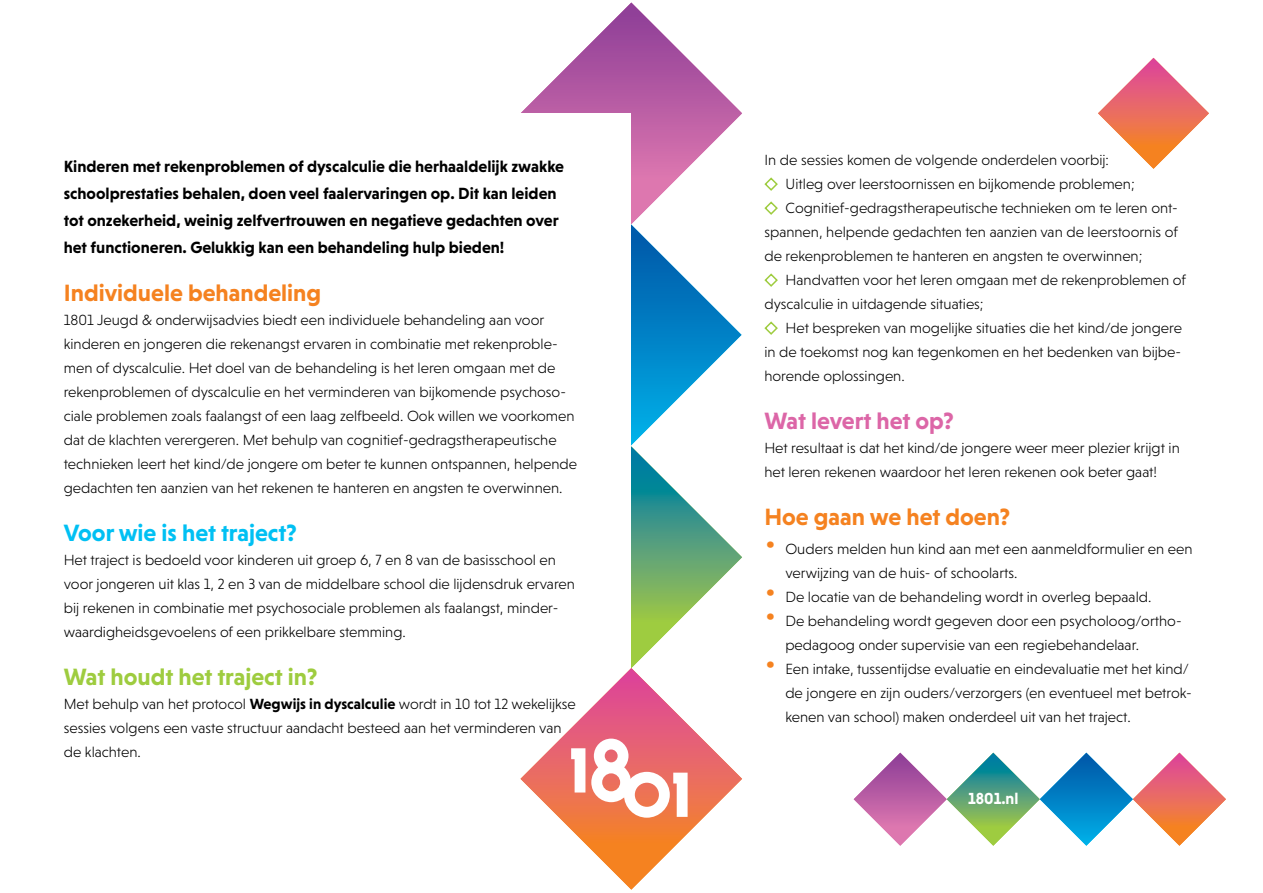
<style>
.page{position:relative;width:1263px;height:893px;background:#fff}
.page>*{position:absolute;margin:0;border:0;box-sizing:border-box;transform-origin:0 0}
.t1{font:700 24px "Niveau Grotesk";color:#f58220}
.t2{font:700 24px "Niveau Grotesk";color:#9ecc3f}
.t3{font:700 24px "Niveau Grotesk";color:#00c0f3}
.t4{font:700 24px "Niveau Grotesk";letter-spacing:-.005em;color:#dc66a7}
.t5{font:700 16.5px/27px "Niveau Grotesk";color:#000}
.t6{font:700 16.35px "Niveau Grotesk";color:#fff}
.t7{font:300 15px/24px "Niveau Grotesk";color:#000}
.s1{font-weight:700}
.s2{font-size:33px;color:#f58220}
</style>
<div class="page">
<svg style="left:631px;top:224px;width:110px;height:222px"></svg>
<svg style="left:631px;top:446px;width:111px;height:222px"></svg>
<svg style="left:521px;top:3px;width:221px;height:221px"></svg>
<svg style="left:1098px;top:58px;width:111px;height:111px"></svg>
<div style="left:505px;top:114px;width:126px;height:574px;background:#fff"></div>
<svg style="left:764px;top:177px;width:14px;height:14px"></svg>
<svg style="left:764px;top:201px;width:14px;height:14px"></svg>
<svg style="left:764px;top:273px;width:14px;height:14px"></svg>
<svg style="left:764px;top:321px;width:14px;height:14px"></svg>
<svg style="left:854px;top:753px;width:372px;height:93px"></svg>
<svg style="left:559px;top:818px;width:144px;height:72px"></svg>
<svg style="left:520px;top:668px;width:222px;height:150px"></svg>
<p class="t5" style="left:64px;top:153px;width:502px">Kinderen met rekenproblemen of dyscalculie die herhaaldelijk zwakke schoolprestaties behalen, doen veel faalervaringen op. Dit kan leiden tot onzekerheid, weinig zelfvertrouwen en negatieve gedachten over het functioneren. Gelukkig kan een behandeling hulp bieden!</p>
<h1 class="t1" style="left:64px;top:279px;width:259px">Individuele behandeling</h1>
<p class="t7" style="left:64px;top:308px;width:515px">1801 Jeugd &amp; onderwijsadvies biedt een individuele behandeling aan voor kinderen en jongeren die rekenangst ervaren in combinatie met rekenproble&shy;men of dyscalculie. Het doel van de behandeling is het leren omgaan met de rekenproblemen of dyscalculie en het verminderen van bijkomende psychoso&shy;ciale problemen zoals faalangst of een laag zelfbeeld. Ook willen we voorkomen dat de klachten verergeren. Met behulp van cognitief-gedragstherapeutische technieken leert het kind/de jongere om beter te kunnen ontspannen, helpende gedachten ten aanzien van het rekenen te hanteren en angsten te overwinnen.</p>
<h1 class="t3" style="left:64px;top:519px;width:234px">Voor wie is het traject?</h1>
<p class="t7" style="left:64px;top:548px;width:513px">Het traject is bedoeld voor kinderen uit groep 6, 7 en 8 van de basisschool en voor jongeren uit klas 1, 2 en 3 van de middelbare school die lijdensdruk ervaren bij rekenen in combinatie met psychosociale problemen als faalangst, minder&shy;waardigheidsgevoelens of een prikkelbare stemming.</p>
<h1 class="t2" style="left:64px;top:663px;width:255px">Wat houdt het traject in?</h1>
<p class="t7" style="left:64px;top:692px;width:514px">Met behulp van het protocol <span class="s1">Wegwijs in dyscalculie</span> wordt in 10 tot 12 wekelijkse sessies volgens een vaste structuur aandacht besteed aan het verminderen van de klachten.</p>
<p class="t7" style="left:764px;top:148px;width:346px">In de sessies komen de volgende onderdelen voorbij:</p>
<p class="t7" style="left:786px;top:172px;width:351px">Uitleg over leerstoornissen en bijkomende problemen;</p>
<p class="t7" style="left:786px;top:196px;width:394px">Cognitief-gedragstherapeutische technieken om te leren ont-</p>
<p class="t7" style="left:764px;top:220px;width:415px">spannen, helpende gedachten ten aanzien van de leerstoornis of</p>
<p class="t7" style="left:764px;top:244px;width:379px">de rekenproblemen te hanteren en angsten te overwinnen;</p>
<p class="t7" style="left:786px;top:268px;width:402px">Handvatten voor het leren omgaan met de rekenproblemen of</p>
<p class="t7" style="left:764px;top:292px;width:221px">dyscalculie in uitdagende situaties;</p>
<p class="t7" style="left:786px;top:316px;width:398px">Het bespreken van mogelijke situaties die het kind/de jongere</p>
<p class="t7" style="left:764px;top:340px;width:418px">in de toekomst nog kan tegenkomen en het bedenken van bijbe-</p>
<p class="t7" style="left:764px;top:364px;width:142px">horende oplossingen.</p>
<h1 class="t4" style="left:764px;top:407px;width:191px">Wat levert het op?</h1>
<p class="t7" style="left:764px;top:436px;width:417px">Het resultaat is dat het kind/de jongere weer meer plezier krijgt in het leren rekenen waardoor het leren rekenen ook beter gaat!</p>
<h1 class="t1" style="left:764px;top:503px;width:247px">Hoe gaan we het doen?</h1>
<p class="t7" style="left:785px;top:537px;width:409px;text-indent:-21px"><span class="s2">•</span> Ouders melden hun kind aan met een aanmeldformulier en een verwijzing van de huis- of schoolarts.</p>
<p class="t7" style="left:764px;top:585px;width:388px"><span class="s2">•</span> De locatie van de behandeling wordt in overleg bepaald.</p>
<p class="t7" style="left:785px;top:609px;width:398px;text-indent:-21px"><span class="s2">•</span> De behandeling wordt gegeven door een psycholoog/ortho&shy;pedagoog onder supervisie van een regiebehandelaar.</p>
<p class="t7" style="left:785px;top:657px;width:408px;text-indent:-21px"><span class="s2">•</span> Een intake, tussentijdse evaluatie en eindevaluatie met het kind/ de jongere en zijn ouders/verzorgers (en eventueel met betrok&shy;kenen van school) maken onderdeel uit van het traject.</p>
<p class="t6" style="left:968px;top:789px;width:52px">1801.nl</p>
</div>
